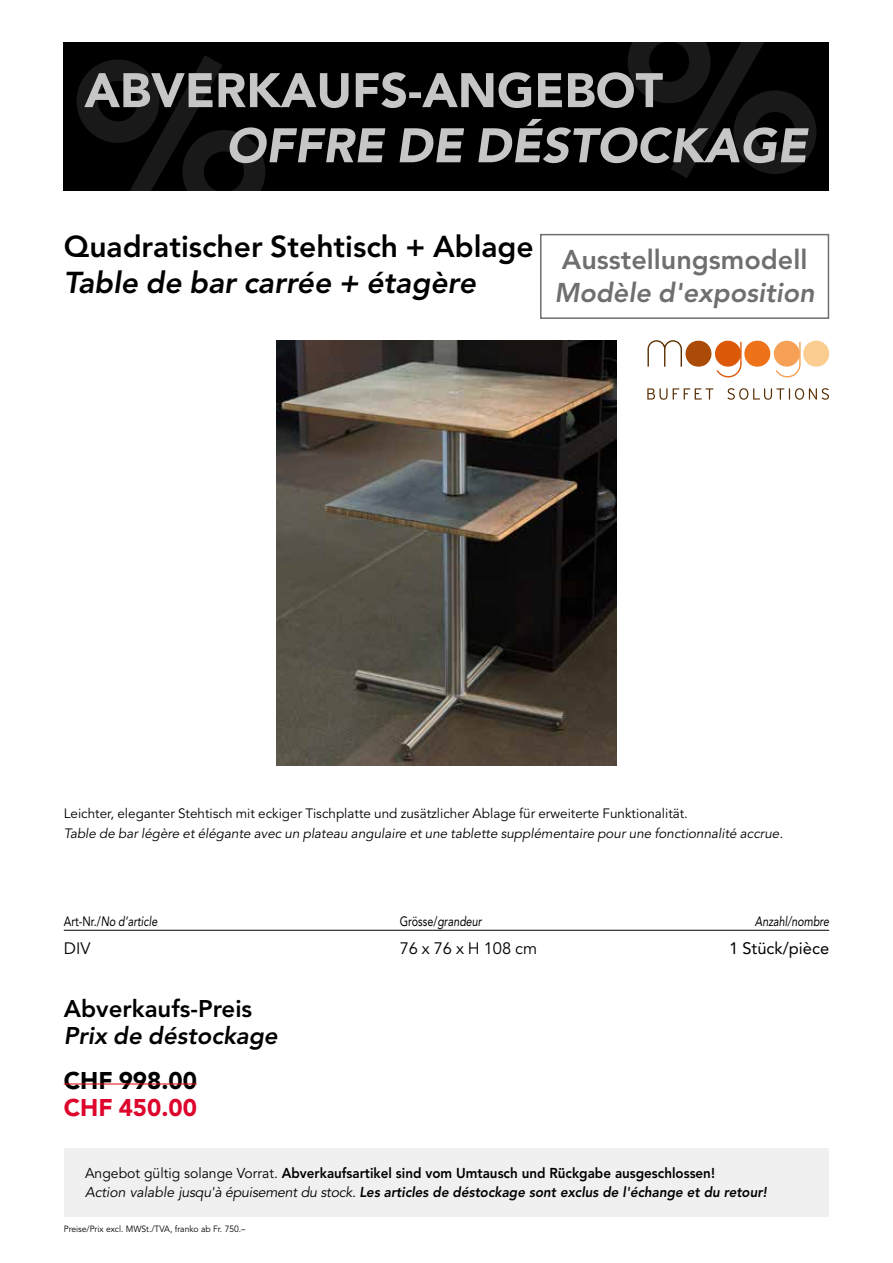
<style>
.page{position:relative;width:893px;height:1263px;background:#fff}
.page>*{position:absolute;margin:0;border:0;box-sizing:border-box;transform-origin:0 0}
.t1{font:800 30px "Avenir LT Std";color:#000}
.t2{font:italic 800 30px "Avenir LT Std";color:#000}
.t3{font:800 27px "Avenir LT Std";color:#706f6f}
.t4{font:italic 800 27px "Avenir LT Std";color:#706f6f}
.t5{font:800 24px "Avenir LT Std";color:#000}
.t6{font:italic 800 24px "Avenir LT Std";color:#000}
.t7{font:900 24px "Avenir LT Std";color:#000}
.t8{font:900 24px "Avenir LT Std";color:#dd052b}
.t9{font:16.5px "Avenir LT Std";color:#000}
.t10{font:16.5px "Avenir LT Std";color:#000}
.t11{font:800 14.25px/19.5px "Avenir LT Std";color:#000;scale:.94 1}
.t12{font:italic 13.5px "Avenir LT Std";color:#000}
.t13{font:13.5px "Avenir LT Std";color:#000}
.t14{font:italic 13.5px "Avenir LT Std";color:#000;scale:.8 1}
.t15{font:9px "Avenir LT Std";color:#000;scale:.95 1}
.s1{font-style:normal}
.s2{font-weight:400}
.s3{font-weight:400;font-style:italic}
.s4{font-style:italic}
</style>
<div class="page">
<div style="left:64px;top:43px;width:765px;height:148px;background:#000"></div>
<svg style="left:77px;top:42px;width:739px;height:149px"></svg>
<div style="left:64px;top:1148px;width:765px;height:68px;background:#f0f0f0"></div>
<hr style="left:64px;top:930px;width:765px;height:1px;background:#000">
<img style="left:276px;top:340px;width:341px;height:425px">
<div style="left:540px;top:234px;width:289px;height:85px;border:2px solid #706f6f"></div>
<svg style="left:715px;top:341px;width:26px;height:26px"></svg>
<svg style="left:717px;top:341px;width:53px;height:36px"></svg>
<svg style="left:647px;top:388px;width:182px;height:12px"></svg>
<div style="left:774px;top:341px;width:26px;height:26px;background:#f5a055;border-radius:50%"></div>
<svg style="left:776px;top:341px;width:53px;height:36px"></svg>
<svg style="left:647px;top:340px;width:64px;height:27px"></svg>
<hr style="left:64px;top:1083px;width:133px;height:1px;background:#e30613">
<h1 class="t1" style="left:64px;top:228px;width:471px">Quadratischer Stehtisch + Ablage</h1>
<h1 class="t2" style="left:64px;top:264px;width:414px">Table de bar carrée + étagère</h1>
<h2 class="t3" style="left:562px;top:243px;width:247px">Ausstellungsmodell</h2>
<h2 class="t4" style="left:554px;top:276px;width:262px">Modèle d'exposition</h2>
<p class="t13" style="left:64px;top:806px;width:626px">Leichter, eleganter Stehtisch mit eckiger Tischplatte und zusätzlicher Ablage für erweiterte Funktionalität.</p>
<p class="t12" style="left:64px;top:825px;width:721px">Table de bar légère et élégante avec un plateau angulaire et une tablette supplémentaire pour une fonctionnalité accrue.</p>
<p class="t14" style="left:64px;top:913px;width:118px"><span class="s1">Art-Nr./</span>No d’article</p>
<p class="t14" style="left:400px;top:913px;width:104px"><span class="s1">Grösse/</span>grandeur</p>
<p class="t14" style="left:755px;top:913px;width:95px">Anzahl/nombre</p>
<p class="t9" style="left:64px;top:938px;width:28px">DIV</p>
<p class="t9" style="left:400px;top:938px;width:139px">76 x 76 x H 108 cm</p>
<p class="t10" style="left:729px;top:938px;width:101px">1 Stück/pièce</p>
<h3 class="t5" style="left:64px;top:995px;width:190px">Abverkaufs-Preis</h3>
<h3 class="t6" style="left:64px;top:1022px;width:215px">Prix de déstockage</h3>
<h3 class="t7" style="left:64px;top:1066px;width:135px">CHF 998.00</h3>
<h3 class="t8" style="left:64px;top:1092px;width:135px">CHF 450.00</h3>
<p class="t11" style="left:85px;top:1163px;width:727px"><span class="s2">Angebot gültig solange Vorrat.</span> Abverkaufsartikel sind vom Umtausch und Rückgabe ausgeschlossen!<br><span class="s3">Action valable jusqu'à épuisement du stock.</span> <span class="s4">Les articles de déstockage sont exclus de l'échange et du retour!</span></p>
<p class="t15" style="left:64px;top:1223px;width:193px">Preise/Prix excl. MWSt./TVA, franko ab Fr. 750.–</p>
</div>
